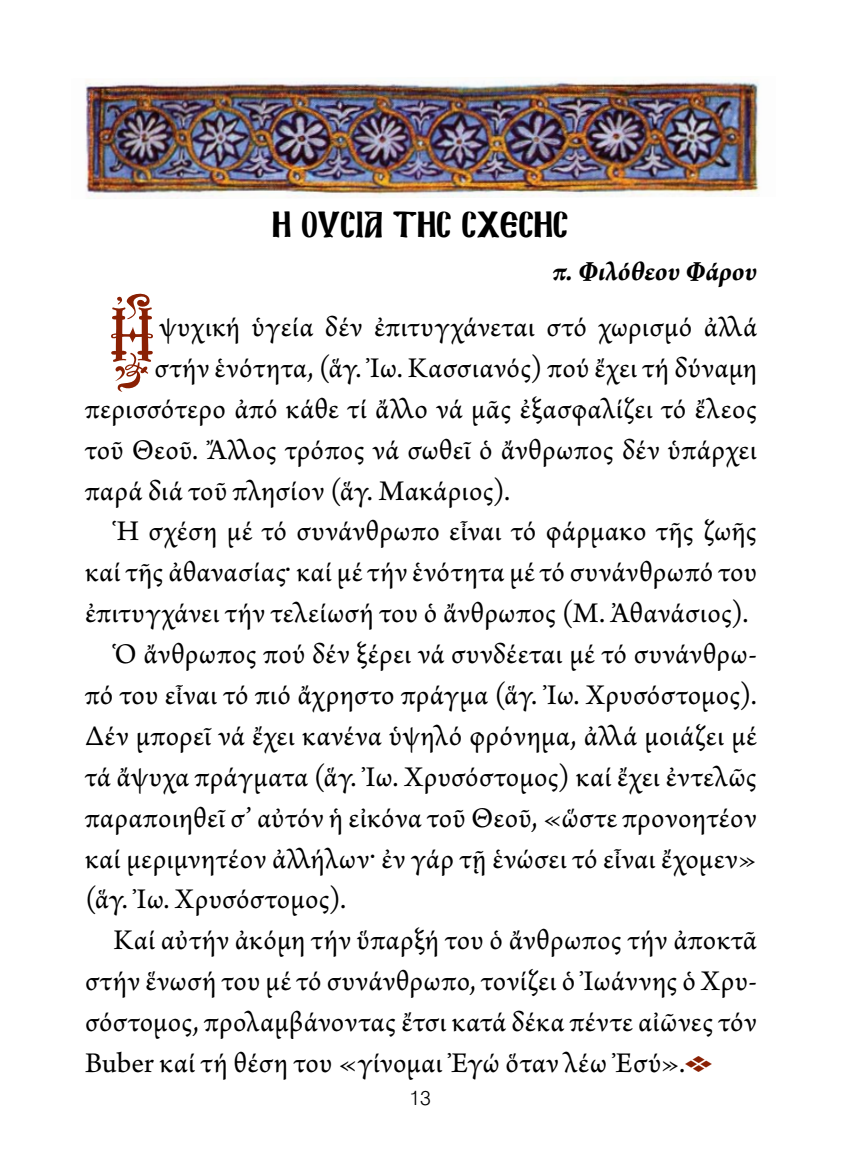
<style>
.page{position:relative;width:842px;height:1163px;background:#fff}
.page>*{position:absolute;margin:0;border:0;box-sizing:border-box;transform-origin:0 0}
.t1{font:100px "Mg Konstantinos";color:#8a2003}
.t2{font:32px "Mg Ekklisia Normal";color:#000}
.t3{font:30px "Arno Pro";letter-spacing:.015em;color:#000}
.t4{font:italic 700 28px "Arno Pro";letter-spacing:-.005em;color:#000}
.t5{font:300 20px "UB Helvetica";color:#000}
.s1{font-family:"Type Embellishments One Let Plain";font-size:24px;color:#8a2003}
</style>
<div class="page">
<img style="left:85px;top:79px;width:675px;height:120px">
<p class="t2" style="left:273px;top:211px;width:297px">H OYSIA THS SXESHS</p>
<p class="t4" style="left:553px;top:255px;width:206px">π. Φιλόθεου Φάρου</p>
<h1 class="t1" style="left:111px;top:292px;width:48px">H</h1>
<p class="t3" style="left:159px;top:310px;width:599px">ψυχική ὑγεία δέν ἐπιτυγχάνεται στό χωρισμό ἀλλά</p>
<p class="t3" style="left:154px;top:350px;width:604px">στήν ἑνότητα, (ἅγ. Ἰω. Κασσιανός) πού ἔχει τή δύναμη</p>
<p class="t3" style="left:85px;top:391px;width:673px">περισσότερο ἀπό κάθε τί ἄλλο νά μᾶς ἐξασφαλίζει τό ἔλεος</p>
<p class="t3" style="left:85px;top:432px;width:673px">τοῦ Θεοῦ. Ἄλλος τρόπος νά σωθεῖ ὁ ἄνθρωπος δέν ὑπάρχει</p>
<p class="t3" style="left:85px;top:473px;width:427px">παρά διά τοῦ πλησίον (ἅγ. Μακάριος).</p>
<p class="t3" style="left:113px;top:514px;width:645px">Ἡ σχέση μέ τό συνάνθρωπο εἶναι τό φάρμακο τῆς ζωῆς</p>
<p class="t3" style="left:85px;top:555px;width:673px">καί τῆς ἀθανασίας· καί μέ τήν ἑνότητα μέ τό συνάνθρωπό του</p>
<p class="t3" style="left:85px;top:596px;width:665px">ἐπιτυγχάνει τήν τελείωσή του ὁ ἄνθρωπος (Μ. Ἀθανάσιος).</p>
<p class="t3" style="left:113px;top:636px;width:645px">Ὁ ἄνθρωπος πού δέν ξέρει νά συνδέεται μέ τό συνάνθρω-</p>
<p class="t3" style="left:85px;top:677px;width:673px">πό του εἶναι τό πιό ἄχρηστο πράγμα (ἅγ. Ἰω. Χρυσόστομος).</p>
<p class="t3" style="left:85px;top:718px;width:673px">Δέν μπορεῖ νά ἔχει κανένα ὑψηλό φρόνημα, ἀλλά μοιάζει μέ</p>
<p class="t3" style="left:85px;top:759px;width:673px">τά ἄψυχα πράγματα (ἅγ. Ἰω. Χρυσόστομος) καί ἔχει ἐντελῶς</p>
<p class="t3" style="left:85px;top:800px;width:673px">παραποιηθεῖ σ’ αὐτόν ἡ εἰκόνα τοῦ Θεοῦ, «ὥστε προνοητέον</p>
<p class="t3" style="left:85px;top:841px;width:673px">καί μεριμνητέον ἀλλήλων· ἐν γάρ τῇ ἑνώσει τό εἶναι ἔχομεν»</p>
<p class="t3" style="left:85px;top:882px;width:263px">(ἅγ. Ἰω. Χρυσόστομος).</p>
<p class="t3" style="left:113px;top:923px;width:645px">Καί αὐτήν ἀκόμη τήν ὕπαρξή του ὁ ἄνθρωπος τήν ἀποκτᾶ</p>
<p class="t3" style="left:85px;top:963px;width:673px">στήν ἕνωσή του μέ τό συνάνθρωπο, τονίζει ὁ Ἰωάννης ὁ Χρυ-</p>
<p class="t3" style="left:85px;top:1004px;width:673px">σόστομος, προλαμβάνοντας ἔτσι κατά δέκα πέντε αἰῶνες τόν</p>
<p class="t3" style="left:85px;top:1045px;width:629px">Buber καί τή θέση του «γίνομαι Ἐγώ ὅταν λέω Ἐσύ».<span class="s1">E</span></p>
<p class="t5" style="left:409px;top:1085px;width:23px">13</p>
</div>
